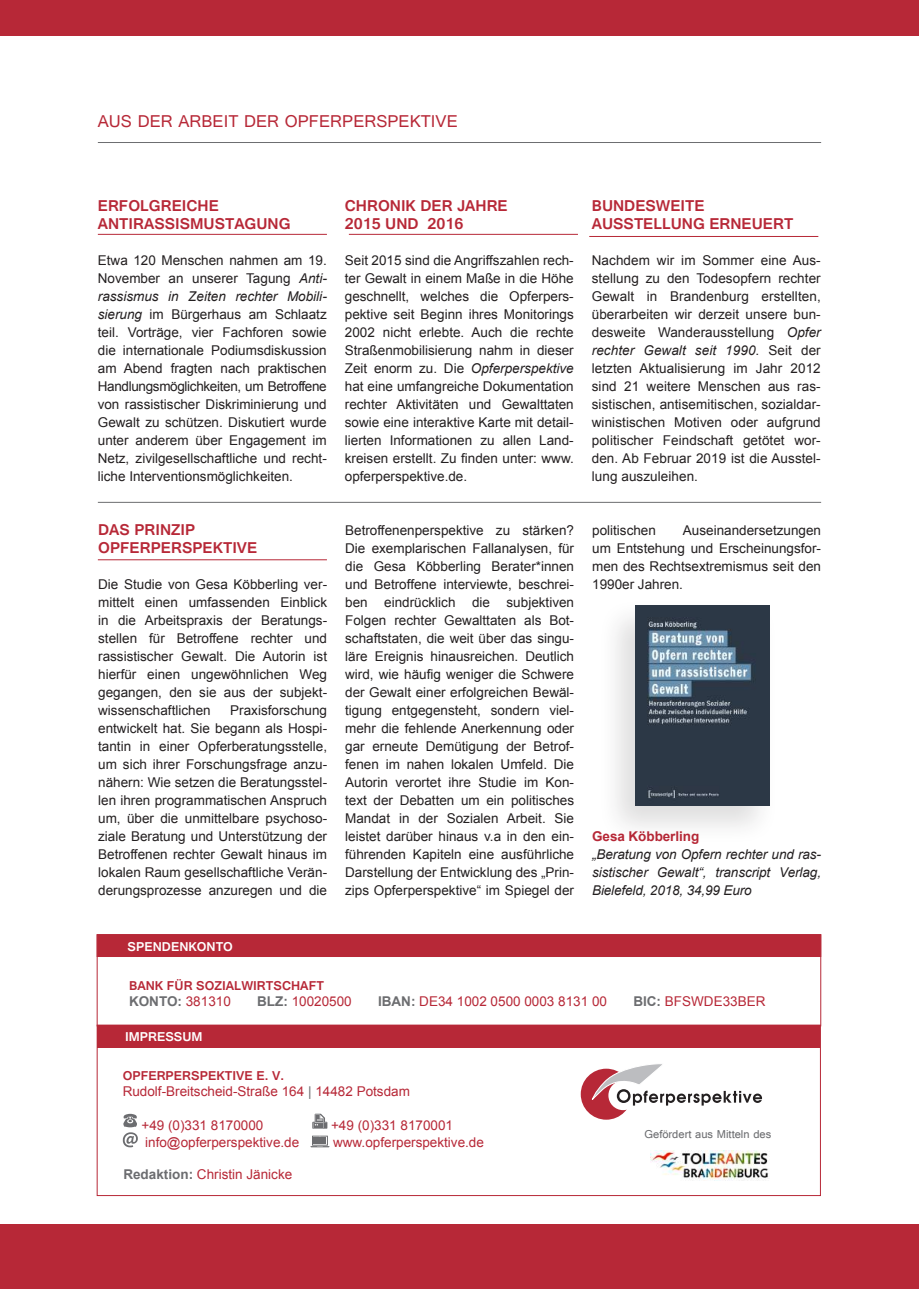
<style>
.page{position:relative;width:919px;height:1289px;background:#fff}
.page>*{position:absolute;margin:0;border:0;box-sizing:border-box;transform-origin:0 0}
.t1{font:18px "Gautami";color:#b72837}
.t2{font:700 16.5px/18px "Gautami";color:#b72837}
.t3{font:13.5px/18px "Arial";color:#231f20;text-align:justify}
.t4{font:13.5px "Arial";color:#b72837}
.t5{font:italic 13.5px/18px "Arial";letter-spacing:-.005em;color:#231f20;text-align:justify}
.t6{font:700 13.5px "Gautami";color:#b72837}
.t7{font:700 13.5px "Gautami";color:#fff}
.t8{font:700 13.5px "Arial";letter-spacing:-.005em;color:#b72837}
.t9{font:700 13.5px "Arial";color:#6c6d70}
.t10{font:12px "Gautami";color:#6c6d70}
.s1{font-style:italic}
.s2{font-weight:400;color:#b72837}
.s3{font-weight:700;color:#6c6d70}
.s4{color:#6c6d70}
</style>
<div class="page">
<div style="left:0;top:0;width:918px;height:35px;background:#b72837"></div>
<hr style="left:98px;top:142px;width:723px;height:1px;background:#6c6d70">
<hr style="left:349px;top:234px;width:229px;height:1px;background:#b72837">
<hr style="left:589px;top:236px;width:229px;height:1px;background:#b72837">
<hr style="left:98px;top:234px;width:229px;height:1px;background:#b72837">
<hr style="left:98px;top:559px;width:229px;height:1px;background:#b72837">
<div style="left:97px;top:1024px;width:723px;height:23px;background:#b72837"></div>
<div style="left:97px;top:934px;width:724px;height:92px;border:1px solid #b72837"></div>
<div style="left:97px;top:934px;width:724px;height:22px;background:#b72837"></div>
<svg style="left:123px;top:1113px;width:15px;height:34px"></svg>
<svg style="left:312px;top:1113px;width:15px;height:15px"></svg>
<div style="left:597px;top:597px;width:181px;height:249px;background:#231f20;opacity:.15"></div>
<img style="left:635px;top:605px;width:134px;height:200px">
<div style="left:0;top:1224px;width:918px;height:64px;background:#b72837"></div>
<hr style="left:98px;top:502px;width:723px;height:1px;background:#6c6d70">
<div style="left:580px;top:1068px;width:51px;height:51px;background:#b72837;border-radius:50%"></div>
<div style="left:608px;top:1080px;width:29px;height:30px;border:8px solid #fff;border-radius:50%"></div>
<svg style="left:591px;top:1064px;width:171px;height:41px"></svg>
<svg style="left:310px;top:1135px;width:19px;height:12px"></svg>
<div style="left:313px;top:1137px;width:13px;height:7px;background:#6c6d70"></div>
<img style="left:651px;top:1150px;width:118px;height:30px">
<h1 class="t1" style="left:98px;top:110px;width:361px">AUS DER ARBEIT DER OPFERPERSPEKTIVE</h1>
<p class="t2" style="left:98px;top:196px;width:194px">ERFOLGREICHE<br>ANTIRASSISMUSTAGUNG</p>
<p class="t3" style="left:98px;top:251px;width:230px">Etwa 120 Menschen nahmen am 19.<br>November an unserer Tagung <span class="s1">Anti&shy;rassismus in Zeiten rechter Mobili&shy;sierung</span> im Bürgerhaus am Schlaatz teil. Vorträge, vier Fachforen sowie die internationale Podiumsdiskussion am Abend fragten nach praktischen Handlungsmöglichkeiten, um Betroffene von rassistischer Diskriminierung und Gewalt zu schützen. Diskutiert wurde unter anderem über Engagement im Netz, zivilgesellschaftliche und recht&shy;liche Interventionsmöglichkeiten.</p>
<p class="t2" style="left:345px;top:196px;width:164px">CHRONIK DER JAHRE<br>2015 UND 2016</p>
<p class="t3" style="left:345px;top:251px;width:230px">Seit 2015 sind die Angriffszahlen rech&shy;ter Gewalt in einem Maße in die Höhe geschnellt, welches die Opferpers&shy;pektive seit Beginn ihres Monitorings 2002 nicht erlebte. Auch die rechte Straßenmobilisierung nahm in dieser Zeit enorm zu. Die <span class="s1">Opferperspektive </span>hat eine umfangreiche Dokumentation rechter Aktivitäten und Gewalttaten sowie eine interaktive Karte mit detail&shy;lierten Informationen zu allen Land&shy;kreisen erstellt. Zu finden unter: www. opferperspektive.de.</p>
<p class="t2" style="left:591px;top:196px;width:203px">BUNDESWEITE<br>AUSSTELLUNG ERNEUERT</p>
<p class="t3" style="left:591px;top:251px;width:230px">Nachdem wir im Sommer eine Aus&shy;stellung zu den Todesopfern rechter Gewalt in Brandenburg erstellten, überarbeiten wir derzeit unsere bun&shy;desweite Wanderausstellung <span class="s1">Opfer rechter Gewalt seit 1990</span>. Seit der letzten Aktualisierung im Jahr 2012 sind 21 weitere Menschen aus ras&shy;sistischen, antisemitischen, sozialdar&shy;winistischen Motiven oder aufgrund politischer Feindschaft getötet wor&shy;den. Ab Februar 2019 ist die Ausstel&shy;lung auszuleihen.</p>
<p class="t2" style="left:98px;top:520px;width:160px">DAS PRINZIP<br>OPFERPERSPEKTIVE</p>
<p class="t3" style="left:98px;top:575px;width:230px">Die Studie von Gesa Köbberling ver&shy;mittelt einen umfassenden Einblick in die Arbeitspraxis der Beratungs&shy;stellen für Betroffene rechter und rassistischer Gewalt. Die Autorin ist hierfür einen ungewöhnlichen Weg gegangen, den sie aus der subjekt&shy;wissenschaftlichen</p>
<p class="t3" style="left:98px;top:701px;width:230px;text-indent:132px">Praxisforschung entwickelt hat. Sie begann als Hospi&shy;tantin in einer Opferberatungsstelle, um sich ihrer Forschungsfrage anzu&shy;nähern: Wie setzen die Beratungsstel&shy;len ihren programmatischen Anspruch um, über die unmittelbare psychoso&shy;ziale Beratung und Unterstützung der Betroffenen rechter Gewalt hinaus im lokalen Raum gesellschaftliche Verän&shy;derungsprozesse anzuregen und die</p>
<p class="t7" style="left:128px;top:937px;width:107px">SPENDENKONTO</p>
<p class="t3" style="left:345px;top:521px;width:230px">Betroffenenperspektive zu stärken?<br>Die exemplarischen Fallanalysen, für die Gesa Köbberling Berater*innen und Betroffene interviewte, beschrei&shy;ben eindrücklich die subjektiven Folgen rechter Gewalttaten als Bot&shy;schaftstaten, die weit über das singu&shy;läre Ereignis hinausreichen. Deutlich wird, wie häufig weniger die Schwere der Gewalt einer erfolgreichen Bewäl&shy;tigung entgegensteht, sondern viel&shy;mehr die fehlende Anerkennung oder gar erneute Demütigung der Betrof&shy;fenen im nahen lokalen Umfeld. Die Autorin verortet ihre Studie im Kon&shy;text der Debatten um ein politisches Mandat in der Sozialen Arbeit. Sie leistet darüber hinaus v.a in den ein&shy;führenden Kapiteln eine ausführliche Darstellung der Entwicklung des „Prin&shy;zips Opferperspektive“ im Spiegel der</p>
<p class="t3" style="left:592px;top:521px;width:65px">politischen</p>
<p class="t3" style="left:592px;top:521px;width:230px;text-indent:91px">Auseinandersetzungen um Entstehung und Erscheinungsfor&shy;men des Rechtsextremismus seit den 1990er Jahren.</p>
<p class="t8" style="left:592px;top:827px;width:109px">Gesa Köbberling</p>
<p class="t5" style="left:592px;top:845px;width:230px">„Beratung von Opfern rechter und ras&shy;sistischer Gewalt“, transcript Verlag, Bielefeld, 2018, 34,99 Euro</p>
<p class="t6" style="left:129px;top:976px;width:196px">BANK FÜR SOZIALWIRTSCHAFT</p>
<p class="t9" style="left:129px;top:991px;width:103px">KONTO: <span class="s2">381310</span></p>
<p class="t4" style="left:257px;top:992px;width:96px"><span class="s3">BLZ:</span> 10020500</p>
<p class="t4" style="left:378px;top:992px;width:230px"><span class="s3">IBAN:</span> DE34 1002 0500 0003 8131 00</p>
<p class="t4" style="left:633px;top:992px;width:134px"><span class="s3">BIC:</span> BFSWDE33BER</p>
<p class="t7" style="left:125px;top:1028px;width:79px">IMPRESSUM</p>
<p class="t6" style="left:123px;top:1067px;width:163px">OPFERPERSPEKTIVE E. V.</p>
<p class="t4" style="left:123px;top:1082px;width:289px">Rudolf-Breitscheid-Straße 164 <span class="s4">|</span> 14482 Potsdam</p>
<p class="t4" style="left:141px;top:1116px;width:123px">+49 (0)331 8170000</p>
<p class="t4" style="left:331px;top:1116px;width:123px">+49 (0)331 8170001</p>
<p class="t4" style="left:145px;top:1132px;width:156px">info@opferperspektive.de</p>
<p class="t4" style="left:333px;top:1132px;width:152px">www.opferperspektive.de</p>
<p class="t4" style="left:123px;top:1165px;width:170px"><span class="s3">Redaktion:</span> Christin Jänicke</p>
<p class="t10" style="left:644px;top:1127px;width:128px">Gefördert aus Mitteln des</p>
</div>
